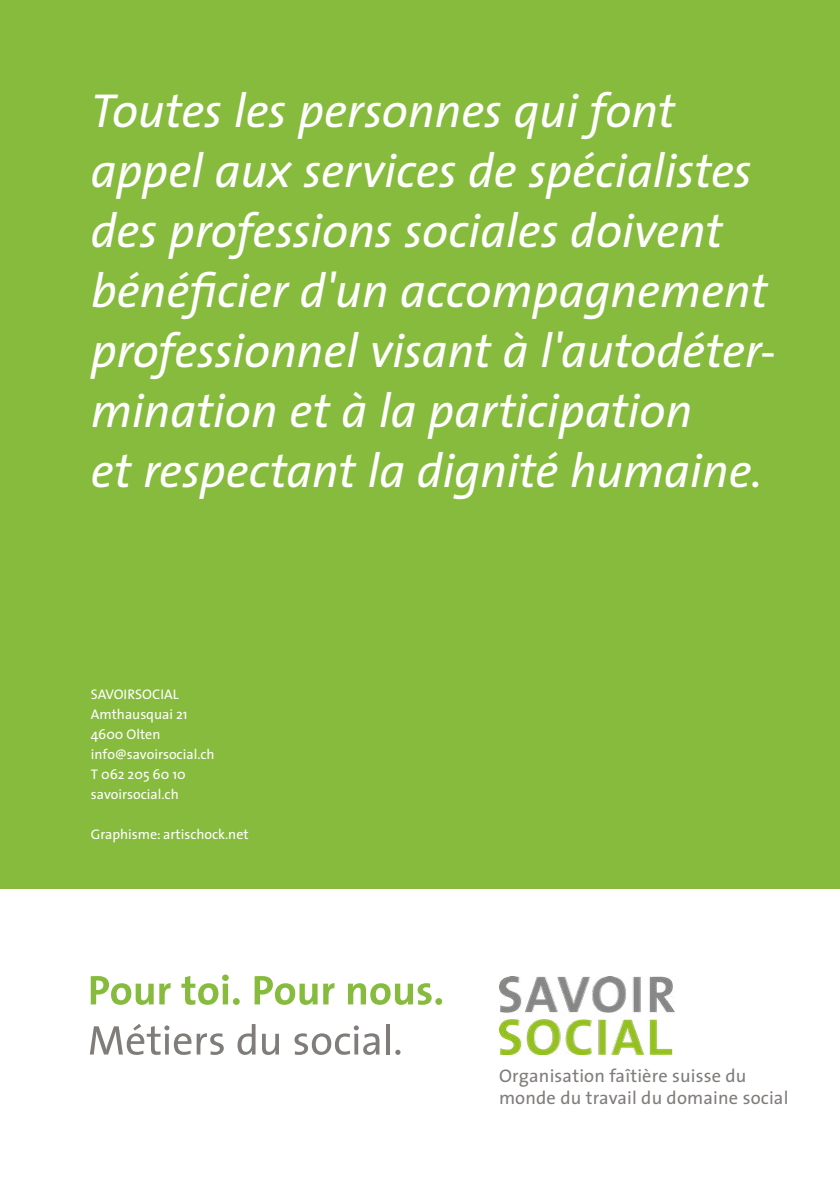
<style>
.page{position:relative;width:840px;height:1191px;background:#fff}
.page>*{position:absolute;margin:0;border:0;box-sizing:border-box;transform-origin:0 0}
.t1{font:italic 48px/60px "The Sans";letter-spacing:-.005em;color:#fff}
.t2{font:18.4px/22.2px "The Sans";letter-spacing:.01em;color:#7f7c7a}
.t3{font:14px/20px "The Sans";color:#fff}
</style>
<div class="page">
<img style="left:499px;top:976px;width:175px;height:78px">
<div style="left:0;top:0;width:839px;height:888px;background:#87bb3e"></div>
<svg style="left:91px;top:976px;width:80px;height:29px"></svg>
<svg style="left:181px;top:974px;width:47px;height:30px"></svg>
<div style="left:233px;top:998px;width:6px;height:7px;background:#87bb3e;border-radius:50%"></div>
<svg style="left:254px;top:976px;width:63px;height:29px"></svg>
<svg style="left:323px;top:983px;width:11px;height:21px"></svg>
<svg style="left:348px;top:983px;width:83px;height:22px"></svg>
<div style="left:435px;top:998px;width:7px;height:7px;background:#87bb3e;border-radius:50%"></div>
<svg style="left:90px;top:1024px;width:134px;height:31px"></svg>
<svg style="left:237px;top:1024px;width:18px;height:31px"></svg>
<svg style="left:262px;top:1033px;width:17px;height:22px"></svg>
<svg style="left:294px;top:1025px;width:85px;height:30px"></svg>
<hr style="left:386px;top:1024px;width:3px;height:30px;background:#7f7c7a">
<svg style="left:395px;top:1049px;width:5px;height:6px"></svg>
<p class="t1" style="left:91px;top:79px;width:686px">Toutes les personnes qui font appel aux services de spécialistes des professions sociales doivent bénéficier d'un accompagnement professionnel visant à l'autodéter&shy;mination et à la participation<br>et respectant la dignité humaine.</p>
<p class="t3" style="left:91px;top:683px;width:125px">SAVOIRSOCIAL<br>Amthausquai 21<br>4600 Olten info@savoirsocial.ch<br>T 062 205 60 10 savoirsocial.ch</p>
<p class="t3" style="left:91px;top:823px;width:159px">Graphisme: artischock.net</p>
<p class="t2" style="left:498px;top:1064px;width:291px">Organisation faîtière suisse du monde du travail du domaine social</p>
</div>
